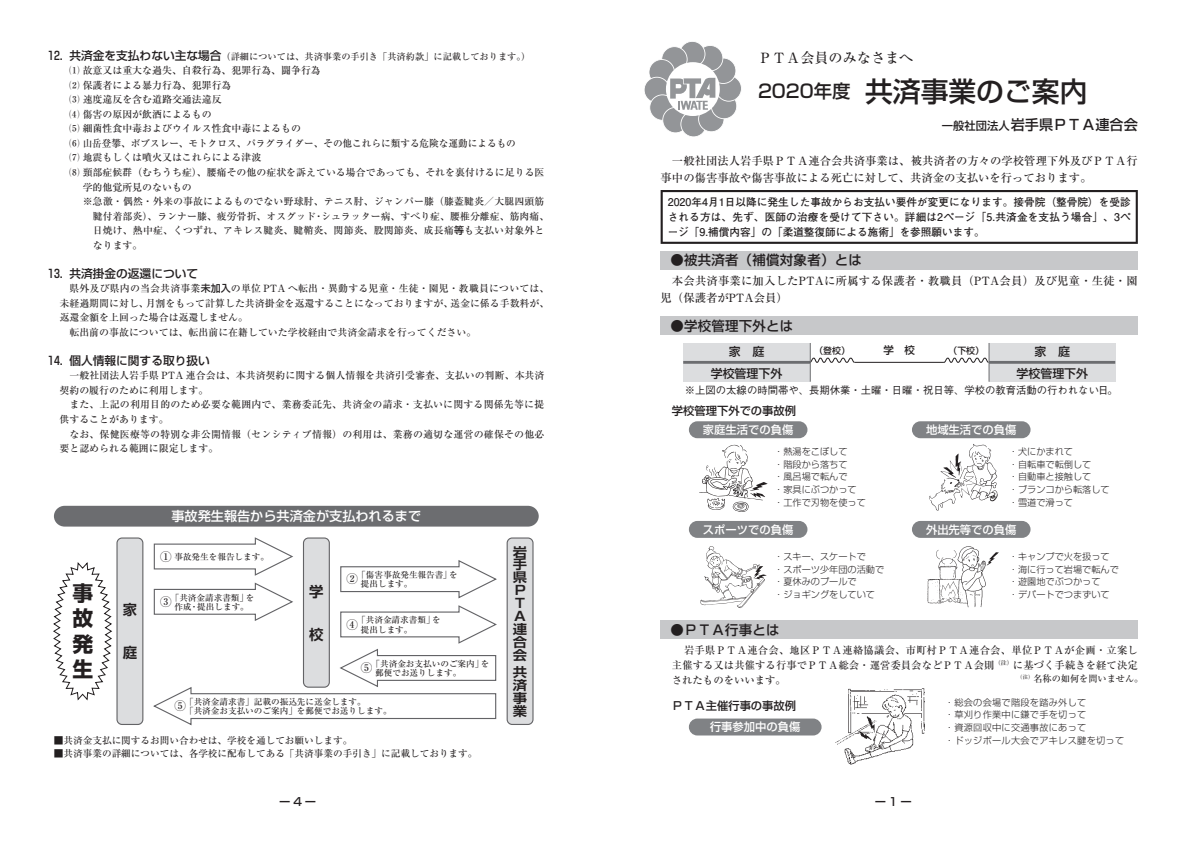
<style>
.page{position:relative;width:1191px;height:842px;background:#fff}
.page>*{position:absolute;margin:0;border:0;box-sizing:border-box;transform-origin:0 0}
.t1{font:500 27.8px "Shin Go Pro";color:#231f20}
.t2{font:700 20.8px/25.4px "Shin Go Pro";color:#231f20;text-align:justify}
.t3{font:700 14.3px "Shin Go Pro De";color:#231f20}
.t4{font:500 14.1px "Shin Go Pro";color:#231f20}
.t5{font:500 14.1px "Ryumin Pro";color:#231f20}
.t6{font:500 13.4px "Shin Go Pro";letter-spacing:.02em;color:#231f20}
.t7{font:500 13.1px "Shin Go Pro";color:#fff}
.t8{font:700 12.9px/12.9px "Shin Go Pro De";color:#231f20;scale:1.11 1}
.t9{font:500 11.9px "Shin Go Pro";color:#231f20}
.見出し{font:500 11.7px "Shin Go Pro";color:#231f20}
.t10{font:500 11.5px "Ryumin Pro";color:#231f20}
.t11{font:500 11.3px/17px "Ryumin Pro";color:#231f20}
.t12{font:500 11.3px/21.1px "Shin Go Pro";color:#231f20}
.t13{font:500 11.3px "Shin Go Pro";color:#fff}
.t14{font:700 10.6px/14.5px "Futo Go B101 Pro";letter-spacing:.015em;color:#231f20;text-align:justify}
.t15{font:500 10.4px/14.8px "Ryumin Pro";letter-spacing:.005em;color:#231f20;text-align:justify}
.t16{font:500 10.4px "Shin Go Pro";color:#231f20}
.t17{font:500 10.3px "Gothic BBB Pro";color:#231f20}
.t18{font:500 9.9px/14.5px "Ryumin Pr 6 N";color:#231f20}
.t19{font:500 9.9px/14.5px "Ryumin Pr 6 N";letter-spacing:.02em;color:#231f20}
.t20{font:500 9.6px "Ryumin Pro";color:#231f20}
.t21{font:300 9.2px/12.7px "Shin Go Pro";color:#231f20}
.t22{font:300 9.2px/12.7px "Shin Go Pro";letter-spacing:.03em;color:#231f20}
.見出し-2{font:500 9.2px "Ryumin Pr 6 N";color:#231f20}
.t23{font:500 9.2px "Ryumin Pro";color:#231f20}
.t24{font:500 8.9px "Shin Go Pro";color:#231f20}
.t25{font:500 8.6px/9.3px "Ryumin Pro";color:#231f20}
.s1{font-family:"Shin Go Pro";font-size:11.7px}
.s2{font-family:"Shin Go Pro"}
.s3{font-size:11.5px}
.s4{font-size:18.3px}
.s5{font-size:11.3px}
.s6{color:#fff}
</style>
<div class="page">
<img style="left:835px;top:688px;width:90px;height:76px">
<svg style="left:644px;top:41px;width:97px;height:96px"></svg>
<div style="left:660px;top:316px;width:477px;height:18px;background:#c7c8ca"></div>
<div style="left:683px;top:343px;width:432px;height:39px;background:#dcdddf"></div>
<hr style="left:683px;top:361px;width:432px;height:3px;background:#6c6d70">
<div style="left:810px;top:343px;width:178px;height:39px;background:#fff"></div>
<svg style="left:810px;top:358px;width:45px;height:5px"></svg>
<svg style="left:943px;top:358px;width:45px;height:5px"></svg>
<hr style="left:854px;top:362px;width:90px;height:1px;background:#231f20">
<hr style="left:809px;top:343px;width:1px;height:39px;background:#6c6d70">
<hr style="left:988px;top:343px;width:1px;height:39px;background:#6c6d70">
<div style="left:689px;top:421px;width:118px;height:17px;background:#808285;border-radius:8px"></div>
<div style="left:912px;top:421px;width:118px;height:17px;background:#808285;border-radius:8px"></div>
<div style="left:912px;top:521px;width:118px;height:17px;background:#808285;border-radius:8px"></div>
<div style="left:689px;top:521px;width:118px;height:17px;background:#808285;border-radius:8px"></div>
<svg style="left:699px;top:444px;width:68px;height:68px"></svg>
<svg style="left:700px;top:546px;width:66px;height:62px"></svg>
<img style="left:927px;top:546px;width:72px;height:62px">
<svg style="left:929px;top:444px;width:69px;height:67px"></svg>
<div style="left:660px;top:620px;width:477px;height:19px;background:#c7c8ca"></div>
<div style="left:689px;top:718px;width:132px;height:17px;background:#808285;border-radius:8px"></div>
<svg style="left:660px;top:190px;width:477px;height:54px"></svg>
<div style="left:660px;top:251px;width:477px;height:18px;background:#c7c8ca"></div>
<svg style="left:54px;top:562px;width:58px;height:139px"></svg>
<div style="left:117px;top:538px;width:26px;height:186px;background:#dcdddf;border-radius:5px"></div>
<div style="left:116px;top:537px;width:27px;height:188px;border:1px solid #636366;border-radius:5px"></div>
<div style="left:507px;top:538px;width:26px;height:186px;background:#dcdddf;border-radius:5px"></div>
<div style="left:506px;top:537px;width:27px;height:188px;border:1px solid #636366;border-radius:5px"></div>
<div style="left:54px;top:506px;width:485px;height:21px;background:#6c6d70"></div>
<svg style="left:153px;top:537px;width:344px;height:189px"></svg>
<p class="見出し-2" style="left:48px;top:50px;width:483px"><span class="s1">12. 共済金を支払わない主な場合</span>（詳細については、共済事業の手引き「共済約款」に記載しております。）</p>
<p class="t18" style="left:69px;top:63px;width:253px">⑴ 故意又は重大な過失、自殺行為、犯罪行為、闘争行為</p>
<p class="t18" style="left:69px;top:77px;width:164px">⑵ 保護者による暴力行為、犯罪行為</p>
<p class="t18" style="left:69px;top:92px;width:154px">⑶ 速度違反を含む道路交通法違反</p>
<p class="t18" style="left:69px;top:106px;width:144px">⑷ 傷害の原因が飲酒によるもの</p>
<p class="t18" style="left:69px;top:121px;width:233px">⑸ 細菌性食中毒およびウイルス性食中毒によるもの</p>
<p class="t18" style="left:69px;top:136px;width:448px">⑹ 山岳登攀、ボブスレー、モトクロス、パラグライダー、その他これらに類する危険な運動によるもの</p>
<p class="t18" style="left:69px;top:150px;width:193px">⑺ 地震もしくは噴火又はこれらによる津波</p>
<p class="t18" style="left:83px;top:165px;width:463px;text-indent:-13px">⑻ 頸部症候群（むちうち症）、腰痛その他の症状を訴えている場合であっても、それを裏付けるに足りる医学的他覚所見のないもの</p>
<p class="t18" style="left:93px;top:194px;width:458px;text-indent:-10px">※急激・偶然・外来の事故によるものでない野球肘、テニス肘、ジャンパー膝（膝蓋腱炎／大腿四頭筋腱付着部炎）、ランナー膝、疲労骨折、オスグッド・シュラッター病、すべり症、腰椎分離症、筋肉痛、日焼け、熱中症、くつずれ、アキレス腱炎、腱鞘炎、関節炎、股関節炎、成長痛<span class="s2">等</span>も支払い対象外となります。</p>
<p class="見出し" style="left:48px;top:264px;width:151px">13. 共済掛金の返還について</p>
<p class="t18" style="left:60px;top:281px;width:491px;text-align:justify;text-indent:10px">県外及び県内の当会共済事業<span class="s2">未加入</span>の単位 PTA へ転出・異動する児童・生徒・園児・教職員については、未経過期間に対し、月割をもって計算した共済掛金を返還することになっておりますが、送金に係る手数料が、返還金額を上回った場合は返還しません。</p>
<p class="t18" style="left:69px;top:324px;width:408px">転出前の事故については、転出前に在籍していた学校経由で共済金請求を行ってください。</p>
<p class="見出し" style="left:48px;top:351px;width:163px">14. 個人情報に関する取り扱い</p>
<p class="t18" style="left:60px;top:368px;width:486px;text-indent:10px">一般社団法人岩手県 PTA 連合会は、本共済契約に関する個人情報を共済引受審査、支払いの判断、本共済契約の履行のために利用します。</p>
<p class="t19" style="left:60px;top:397px;width:486px;text-indent:10px">また、上記の利用目的のため必要な範囲内で、業務委託先、共済金の請求・支払いに関する関係先等に提供することがあります。</p>
<p class="t19" style="left:60px;top:426px;width:486px;text-indent:10px">なお、保健医療等の特別な非公開情報（センシティブ情報）の利用は、業務の適切な運営の確保その他必要と認められる範囲に限定します。</p>
<p class="t2" style="left:72px;top:578px;width:22px">事故発生</p>
<p class="t3" style="left:123px;top:598px;width:15px">家</p>
<p class="t3" style="left:123px;top:641px;width:16px">庭</p>
<p class="t7" style="left:171px;top:505px;width:251px">事故発生報告から共済金が支払われるまで</p>
<p class="t25" style="left:160px;top:551px;width:110px"><span class="s3">①</span> 事故発生を報告します。</p>
<p class="t10" style="left:160px;top:593px;width:13px">③</p>
<p class="t25" style="left:171px;top:592px;width:85px;text-align:center">「共済金請求書類」を作成・提出します。</p>
<p class="t10" style="left:346px;top:570px;width:13px">②</p>
<p class="t25" style="left:361px;top:569px;width:98px;text-indent:-4px">「傷害事故発生報告書」を提出します。</p>
<p class="t10" style="left:346px;top:615px;width:13px">④</p>
<p class="t25" style="left:361px;top:615px;width:81px;text-indent:-4px">「共済金請求書類」を提出します。</p>
<p class="t10" style="left:361px;top:659px;width:13px">⑤</p>
<p class="t25" style="left:375px;top:658px;width:116px;text-indent:-4px">「共済金お支払いのご案内」を郵便でお送りします。</p>
<p class="t3" style="left:309px;top:579px;width:15px">学</p>
<p class="t3" style="left:309px;top:622px;width:16px">校</p>
<p class="t10" style="left:174px;top:697px;width:13px">⑤</p>
<p class="t25" style="left:185px;top:696px;width:208px">「共済金請求書」記載の振込先に送金します。<br>「共済金お支払いのご案内」を郵便でお送りします。</p>
<p class="t20" style="left:54px;top:733px;width:300px">■共済金支払に関するお問い合わせは、学校を通してお願いします。</p>
<p class="t20" style="left:54px;top:746px;width:425px">■共済事業の詳細については、各学校に配布してある「共済事業の手引き」に記載しております。</p>
<p class="t8" style="left:513px;top:544px;width:14px">岩手県<br>P<br>T<br>A連合会</p>
<p class="t8" style="left:513px;top:664px;width:14px;text-align:justify">共済事業</p>
<p class="t5" style="left:758px;top:47px;width:157px">ＰＴＡ会員のみなさまへ</p>
<p class="t1" style="left:758px;top:69px;width:331px"><span class="s4">2020年度</span> 共済事業のご案内</p>
<p class="t4" style="left:942px;top:113px;width:197px"><span class="s5">一般社団法人</span>岩手県ＰＴＡ連合会</p>
<p class="t11" style="left:660px;top:152px;width:479px;text-indent:11px">一般社団法人岩手県ＰＴＡ連合会共済事業は、被共済者の方々の学校管理下外及びＰＴＡ行事中の傷害事故や傷害事故による死亡に対して、共済金の支払いを行っております。</p>
<p class="t14" style="left:667px;top:194px;width:465px">2020年4月1日以降に発生した事故からお支払い要件が変更になります。接骨院（整骨院）を受診される方は、先ず、医師の治療を受けて下さい。詳細は2ページ「5.共済金を支払う場合」、3ページ「9.補償内容」の「柔道整復師による施術」を参照願います。</p>
<p class="t11" style="left:660px;top:271px;width:478px;text-indent:11px">本会共済事業に加入したPTAに所属する保護者・教職員（PTA会員）及び児童・生徒・園児（保護者がPTA会員）</p>
<p class="t6" style="left:670px;top:249px;width:193px">●被共済者（補償対象者）とは</p>
<p class="t6" style="left:670px;top:314px;width:124px">●学校管理下外とは</p>
<p class="t24" style="left:814px;top:343px;width:37px">（登校）</p>
<p class="t16" style="left:883px;top:341px;width:33px">学　校</p>
<p class="t24" style="left:948px;top:343px;width:37px">（下校）</p>
<p class="t9" style="left:728px;top:342px;width:37px">家　庭</p>
<p class="t9" style="left:1034px;top:342px;width:37px">家　庭</p>
<p class="t9" style="left:711px;top:363px;width:73px">学校管理下外</p>
<p class="t9" style="left:1016px;top:363px;width:73px">学校管理下外</p>
<p class="t17" style="left:685px;top:382px;width:434px">※上図の太線の時間帯や、長期休業・土曜・日曜・祝日等、学校の教育活動の行われない日。</p>
<p class="t12" style="left:672px;top:399px;width:126px">学校管理下外での事故例</p>
<p class="t13" style="left:703px;top:420px;width:92px">家庭生活での負傷</p>
<p class="t13" style="left:926px;top:420px;width:92px">地域生活での負傷</p>
<p class="t21" style="left:774px;top:444px;width:93px">・熱湯をこぼして<br>・階段から落ちて<br>・風呂場で転んで<br>・家具にぶつかって・工作で刃物を使って</p>
<p class="t21" style="left:1008px;top:444px;width:102px">・犬にかまれて<br>・自転車で転倒して<br>・自動車と接触して<br>・ブランコから転落して・雪道で滑って</p>
<p class="t13" style="left:703px;top:520px;width:92px">スポーツでの負傷</p>
<p class="t13" style="left:926px;top:520px;width:92px">外出先等での負傷</p>
<p class="t21" style="left:774px;top:549px;width:112px">・スキー、スケートで<br>・スポーツ少年団の活動で・夏休みのプールで<br>・ジョギングをしていて</p>
<p class="t21" style="left:1008px;top:549px;width:112px">・キャンプで火を扱って・海に行って岩場で転んで・遊園地でぶつかって<br>・デパートでつまずいて</p>
<p class="t6" style="left:670px;top:619px;width:111px">●ＰＴＡ行事とは</p>
<p class="t15" style="left:672px;top:642px;width:467px;text-indent:12px">岩手県ＰＴＡ連合会、地区ＰＴＡ連絡協議会、市町村ＰＴＡ連合会、単位ＰＴＡが企画・立案し主催する又は共催する行事でＰＴＡ総会・運営委員会などＰＴＡ会則<sup>（注）</sup>に基づく手続きを経て決定されたものをいいます。</p>
<p class="t23" style="left:1017px;top:672px;width:128px"><sup>（注）</sup>名称の如何を問いません。</p>
<p class="t12" style="left:710px;top:694px;width:92px;text-indent:-38px">ＰＴＡ主催行事の事故例<span class="s6">行事参加中の負傷</span></p>
<p class="t22" style="left:945px;top:695px;width:181px">・総会の会場で階段を踏み外して<br>・草刈り作業中に鎌で手を切って<br>・資源回収中に交通事故にあって<br>・ドッジボール大会でアキレス腱を切って</p>
<p class="t12" style="left:279px;top:790px;width:38px">ー4ー</p>
<p class="t12" style="left:874px;top:790px;width:38px">ー1ー</p>
</div>
